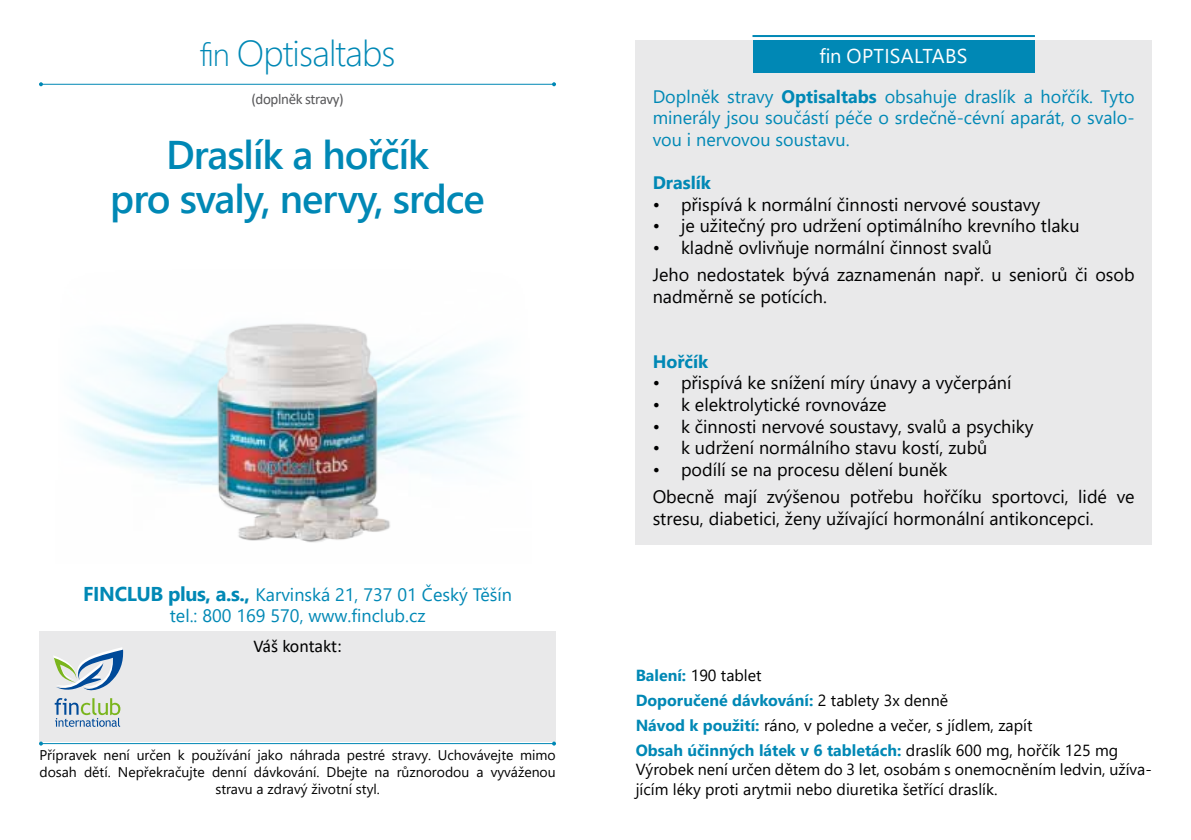
<style>
.page{position:relative;width:1191px;height:840px;background:#fff}
.page>*{position:absolute;margin:0;border:0;box-sizing:border-box;transform-origin:0 0}
.t1{font:600 40px/44px "Segoe UI";letter-spacing:-.025em;color:#0088b5;text-align:center}
.t2{font:300 36px "Segoe UI";letter-spacing:-.025em;color:#0088b5}
.t3{font:20px "Segoe UI";letter-spacing:.015em;color:#fff}
.t4{font:18px/27.2px "Segoe UI";color:#000}
.t5{font:18px/21.6px "Segoe UI";color:#0088b5;text-align:center}
.t6{font:700 18px "Segoe UI";color:#0088b5}
.t7{font:18px "Calibri";letter-spacing:-.005em;color:#000}
.t8{font:16px/24.8px "Segoe UI";color:#000}
.t9{font:15px "Calibri";letter-spacing:-.025em;color:#58585a}
.t10{font:14px/16.8px "Segoe UI";color:#000;text-align:center}
.s1{font-size:32px}
.s2{font-weight:700}
.s3{font-weight:700;font-size:20px}
.s4{font-weight:700;color:#0088b5}
</style>
<div class="page">
<div style="left:39px;top:630px;width:517px;height:111px;background:#e9e9ea"></div>
<hr style="left:41px;top:742px;width:513px;height:1px;background:#0088b5">
<svg style="left:39px;top:741px;width:4px;height:4px"></svg>
<svg style="left:552px;top:741px;width:4px;height:4px"></svg>
<svg style="left:53px;top:647px;width:71px;height:79px"></svg>
<hr style="left:41px;top:84px;width:513px;height:1px;background:#0088b5">
<svg style="left:39px;top:82px;width:4px;height:4px"></svg>
<svg style="left:552px;top:82px;width:4px;height:4px"></svg>
<img style="left:203px;top:319px;width:197px;height:224px">
<div style="left:635px;top:40px;width:516px;height:504px;background:#e9e9ea"></div>
<div style="left:753px;top:40px;width:281px;height:33px;background:#0088b5"></div>
<hr style="left:752px;top:35px;width:283px;height:2px;background:#0088b5">
<h2 class="t2" style="left:200px;top:19px;width:197px"><span class="s1">fin</span> Optisaltabs</h2>
<p class="t3" style="left:819px;top:37px;width:149px">fin Optisaltabs</p>
<p class="t9" style="left:251px;top:89px;width:94px">(doplněk stravy)</p>
<p class="t5" style="left:652px;top:84px;width:483px;text-align:justify">Doplněk stravy <span class="s2">Optisaltabs</span> obsahuje draslík a hořčík. Tyto minerály jsou součástí péče o srdečně-cévní aparát, o svalo&shy;vou i nervovou soustavu.</p>
<p class="t6" style="left:652px;top:165px;width:60px">Draslík</p>
<p class="t4" style="left:652px;top:189px;width:389px">• přispívá k normální činnosti nervové soustavy</p>
<p class="t4" style="left:652px;top:210px;width:428px">• je užitečný pro udržení optimálního krevního tlaku</p>
<p class="t4" style="left:652px;top:232px;width:483px">• kladně ovlivňuje normální činnost svalů<br>Jeho nedostatek bývá zaznamenán např. u seniorů či osob</p>
<p class="t4" style="left:652px;top:281px;width:176px">nadměrně se potících.</p>
<h1 class="t1" style="left:110px;top:130px;width:376px">Draslík a hořčík<br>pro svaly, nervy, srdce</h1>
<p class="t5" style="left:83px;top:581px;width:430px"><span class="s3">FINCLUB plus, a.s.,</span> Karvinská 21, 737 01 Český Těšín tel.: 800 169 570, www.finclub.cz</p>
<p class="t7" style="left:253px;top:633px;width:90px">Váš kontakt:</p>
<p class="t10" style="left:39px;top:745px;width:518px">Přípravek není určen k používání jako náhrada pestré stravy. Uchovávejte mimo dosah dětí. Nepřekračujte denní dávkování. Dbejte na různorodou a vyváženou stravu a zdravý životní styl.</p>
<p class="t6" style="left:652px;top:344px;width:57px">Hořčík</p>
<p class="t4" style="left:652px;top:367px;width:360px">• přispívá ke snížení míry únavy a vyčerpání</p>
<p class="t4" style="left:652px;top:389px;width:235px">• k elektrolytické rovnováze</p>
<p class="t4" style="left:652px;top:410px;width:382px">• k činnosti nervové soustavy, svalů a psychiky</p>
<p class="t4" style="left:652px;top:432px;width:336px">• k udržení normálního stavu kostí, zubů</p>
<p class="t4" style="left:652px;top:454px;width:483px">• podílí se na procesu dělení buněk<br>Obecně mají zvýšenou potřebu hořčíku sportovci, lidé ve</p>
<p class="t4" style="left:652px;top:503px;width:442px">stresu, diabetici, ženy užívající hormonální antikoncepci.</p>
<p class="t8" style="left:635px;top:661px;width:484px"><span class="s4">Balení:</span> 190 tablet<br><span class="s4">Doporučené dávkování:</span> 2 tablety 3x denně<br><span class="s4">Návod k použití:</span> ráno, v poledne a večer, s jídlem, zapít<br><span class="s4">Obsah účinných látek v 6 tabletách:</span> draslík 600 mg, hořčík 125 mg</p>
<p class="t8" style="left:635px;top:758px;width:517px;line-height:19.2px">Výrobek není určen dětem do 3 let, osobám s onemocněním ledvin, užíva&shy;jícím léky proti arytmii nebo diuretika šetřící draslík.</p>
</div>
